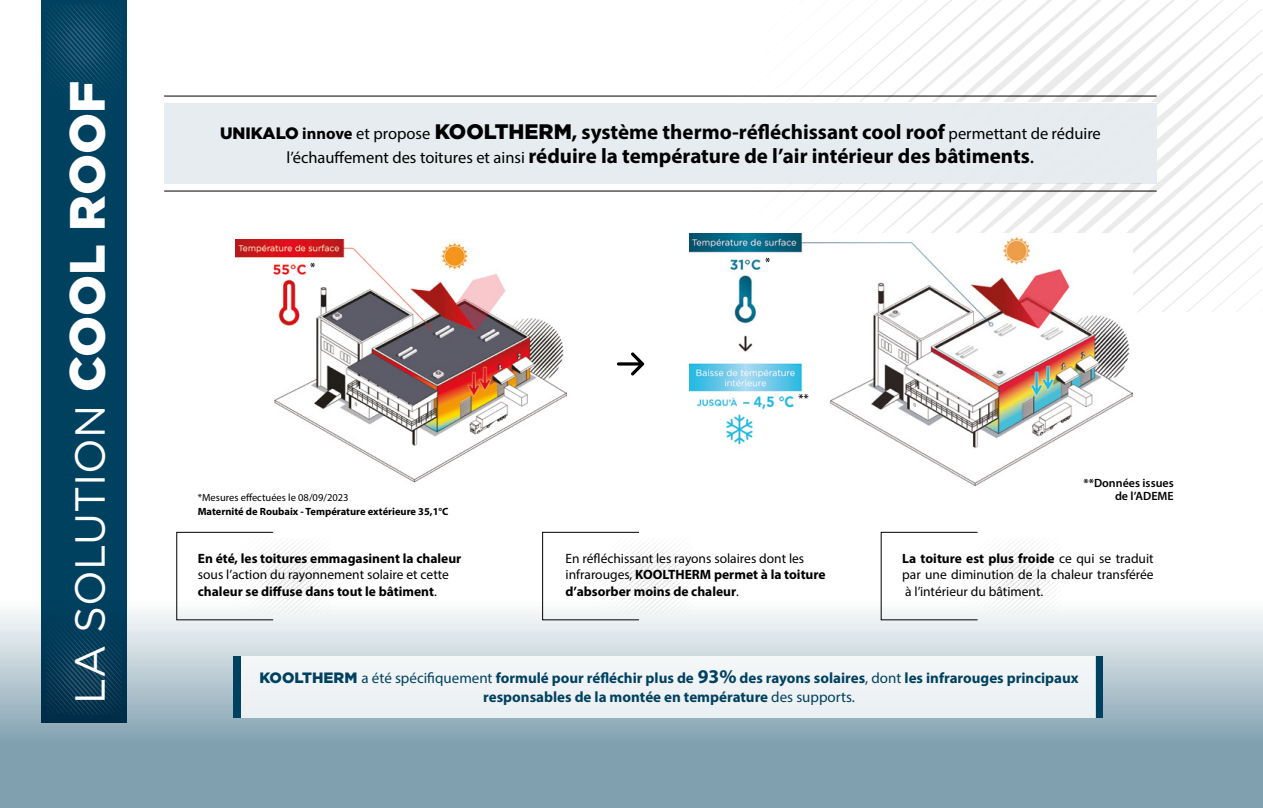
<style>
.page{position:relative;width:1263px;height:808px;background:#fff}
.page>*{position:absolute;margin:0;border:0;box-sizing:border-box;transform-origin:0 0}
.t1{font:42px "Gotham";color:#fff}
.t2{font:700 21px/24px "Myriad Pro";color:#000;text-align:center}
.t3{font:700 15px/19.5px "Myriad Pro";color:#004160;text-align:center}
.t4{font:13.5px/16.5px "Myriad Pro";color:#000}
.t5{font:700 13.5px "Myriad Pro";color:#000}
.t6{font:600 12px/13.5px "Myriad Pro";color:#000;text-align:right}
.t7{font:700 10.5px "Myriad Pro";color:#000}
.t8{font:10.5px "Myriad Pro";color:#000}
.s1{font-weight:900;font-size:49.5px}
.s2{font-family:"Gotham";font-weight:900;font-size:16.5px}
.s3{font-size:16.5px}
.s4{font-weight:400;font-size:16.5px}
.s5{font-family:"Gotham";font-weight:900}
.s6{font-weight:400}
.s7{font-weight:700}
.s8{font-size:19.5px}
</style>
<div class="page">
<svg style="left:1237px;top:0;width:25px;height:312px"></svg>
<svg style="left:1213px;top:0;width:24px;height:311px"></svg>
<svg style="left:1188px;top:0;width:25px;height:312px"></svg>
<svg style="left:1164px;top:0;width:24px;height:312px"></svg>
<svg style="left:1139px;top:0;width:25px;height:312px"></svg>
<svg style="left:1115px;top:0;width:24px;height:312px"></svg>
<svg style="left:1090px;top:0;width:25px;height:233px"></svg>
<svg style="left:1065px;top:0;width:25px;height:233px"></svg>
<svg style="left:1041px;top:0;width:24px;height:233px"></svg>
<svg style="left:835px;top:0;width:206px;height:233px"></svg>
<svg style="left:806px;top:0;width:210px;height:226px"></svg>
<svg style="left:718px;top:0;width:273px;height:205px"></svg>
<svg style="left:942px;top:0;width:24px;height:102px"></svg>
<svg style="left:718px;top:0;width:224px;height:102px"></svg>
<img style="left:690px;top:233px;width:442px;height:252px">
<img style="left:236px;top:239px;width:330px;height:244px">
<svg style="left:0;top:598px;width:1263px;height:210px"></svg>
<hr style="left:164px;top:96px;width:993px;height:1px;background:#000">
<hr style="left:164px;top:191px;width:993px;height:1px;background:#000">
<div style="left:164px;top:103px;width:993px;height:80px;background:#e6ecef"></div>
<div style="left:42px;top:0;width:85px;height:723px;background:#004160"></div>
<svg style="left:46px;top:623px;width:76px;height:92px"></svg>
<svg style="left:46px;top:4px;width:76px;height:92px"></svg>
<div style="left:234px;top:657px;width:7px;height:61px;background:#004160"></div>
<div style="left:1095px;top:657px;width:7px;height:61px;background:#004160"></div>
<div style="left:241px;top:657px;width:854px;height:61px;background:#eff3f5"></div>
<svg style="left:213px;top:538px;width:119px;height:77px"></svg>
<svg style="left:574px;top:538px;width:119px;height:77px"></svg>
<div style="left:542px;top:532px;width:97px;height:88px;border:1px solid #000"></div>
<svg style="left:942px;top:538px;width:119px;height:77px"></svg>
<svg style="left:617px;top:352px;width:27px;height:23px"></svg>
<svg style="left:765px;top:258px;width:5px;height:4px"></svg>
<svg style="left:798px;top:394px;width:10px;height:5px"></svg>
<h1 class="t1" style="left:63px;top:704px;width:625px;rotate:-90deg">LA SOLUTION <span class="s1">COOL ROOF</span></h1>
<h2 class="t2" style="left:220px;top:119px;width:882px"><span class="s2">UNIKALO</span> <span class="s3">innove</span> <span class="s4">et propose</span> <span class="s5">KOOLTHERM</span>, système thermo-réfléchissant cool roof <span class="s4">permettant de réduire l’échauffement des toitures et ainsi</span> réduire la température de l’air intérieur des bâtiments<span class="s6">.</span></h2>
<p class="t6" style="left:310px;top:260px;width:7px">*</p>
<p class="t8" style="left:198px;top:491px;width:152px">*Mesures effectuées le 08/09/2023</p>
<p class="t7" style="left:198px;top:504px;width:252px">Maternité de Roubaix - Température extérieure 35,1°C</p>
<p class="t5" style="left:198px;top:549px;width:265px">En été, les toitures emmagasinent la chaleur</p>
<p class="t4" style="left:198px;top:566px;width:253px">sous l’action du rayonnement solaire et cette <span class="s7">chaleur se diffuse dans tout le bâtiment</span>.</p>
<p class="t6" style="left:1083px;top:476px;width:92px">**Données issues de l’ADEME</p>
<p class="t4" style="left:565px;top:549px;width:262px">En réfléchissant les rayons solaires dont les infrarouges, <span class="s7">KOOLTHERM permet à la toiture d’absorber moins de chaleur</span>.</p>
<p class="t4" style="left:902px;top:549px;width:253px;text-align:justify"><span class="s7">La toiture est plus froide</span> ce qui se traduit par une diminution de la chaleur transférée à l’intérieur du bâtiment.</p>
<p class="t3" style="left:259px;top:667px;width:821px"><span class="s5">KOOLTHERM</span> <span class="s6">a été spécifiquement</span> formulé pour réfléchir plus de <span class="s8">93%</span> des rayons solaires<span class="s6">, dont</span> les infrarouges principaux responsables de la montée en température <span class="s6">des supports.</span></p>
</div>
